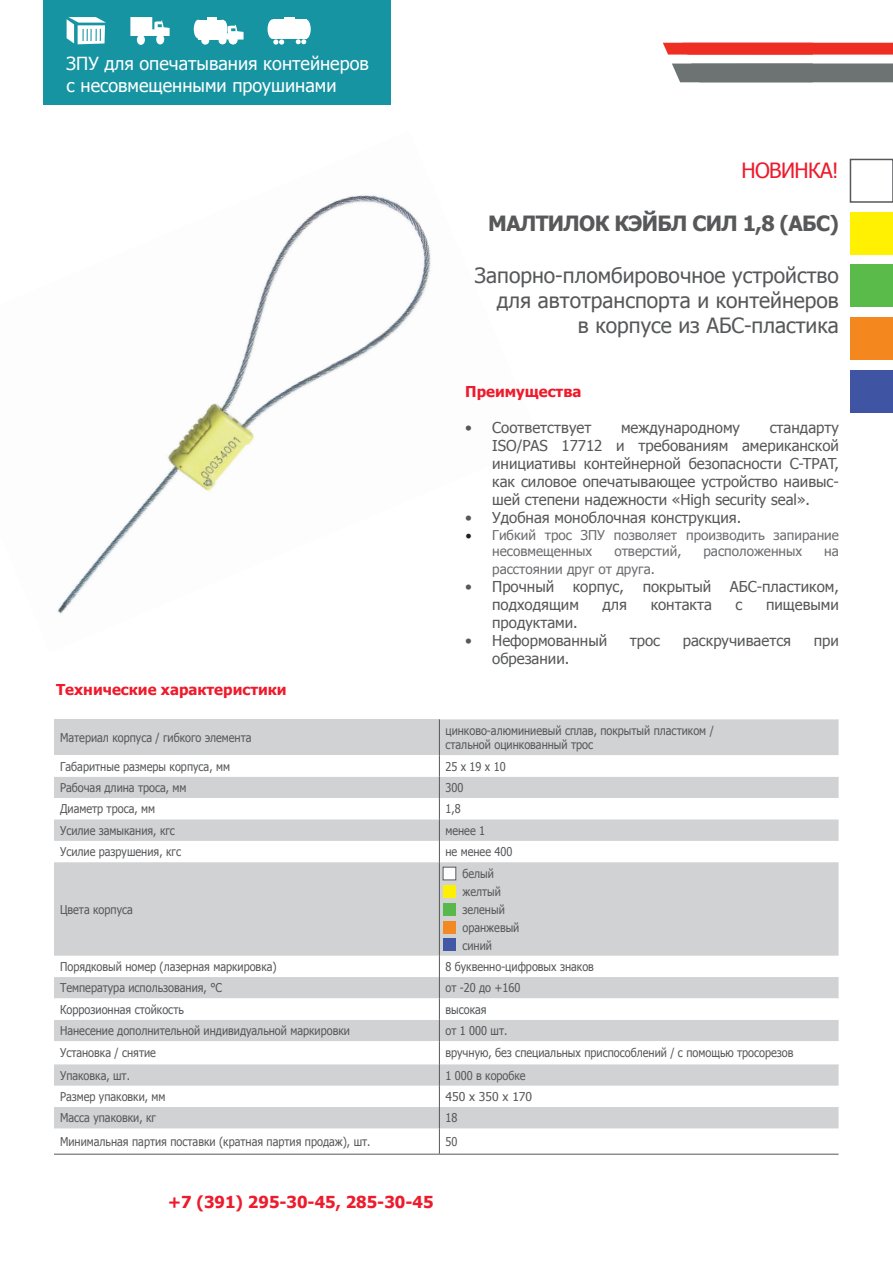
<style>
.page{position:relative;width:893px;height:1263px;background:#fff}
.page>*{position:absolute;margin:0;border:0;box-sizing:border-box;transform-origin:0 0}
.t1{font:21px "Tahoma";color:#57585a}
.t2{font:700 21px "Tahoma";letter-spacing:-.03em;color:#57585a}
.t3{font:21px "Tahoma";letter-spacing:-.03em;color:#ee1b2c}
.t4{font:18px/21.6px "Tahoma";color:#fff}
.t5{font:700 16.5px "Tahoma";color:#ee1b2c}
.t6{font:15px/18px "Tahoma";color:#57585a;text-align:justify}
.t7{font:700 15px "Tahoma";color:#ee1b2c}
.t8{font:13.5px/16.2px "Tahoma";color:#6c6d70}
.t9{font:12.15px "Tahoma";color:#57585a;scale:.9 1}
.t10{font:12.15px "Tahoma";color:#57585a}
.t11{font:12.15px "Tahoma";letter-spacing:.31em;color:#57585a;scale:.9 1}
.s1{font-family:"Minion Pro";font-size:18px;color:#231f20}
</style>
<div class="page">
<img style="left:57px;top:195px;width:374px;height:419px">
<div style="left:850px;top:265px;width:43px;height:42px;background:#5aba4a"></div>
<div style="left:850px;top:213px;width:43px;height:42px;background:#fff101"></div>
<div style="left:850px;top:318px;width:43px;height:42px;background:#f4881f"></div>
<svg style="left:663px;top:43px;width:230px;height:12px;background:#ee3529"></svg>
<svg style="left:672px;top:63px;width:221px;height:19px;background:#717877"></svg>
<div style="left:43px;top:0;width:347px;height:104px;background:#1694a2"></div>
<svg style="left:67px;top:17px;width:39px;height:27px"></svg>
<svg style="left:130px;top:17px;width:40px;height:19px"></svg>
<div style="left:137px;top:35px;width:8px;height:10px;background:#fff;border-radius:50%"></div>
<div style="left:156px;top:34px;width:8px;height:10px;background:#fff;border-radius:50%"></div>
<svg style="left:225px;top:22px;width:19px;height:18px"></svg>
<div style="left:198px;top:20px;width:26px;height:20px;background:#fff"></div>
<div style="left:201px;top:37px;width:8px;height:8px;background:#fff;border-radius:50%"></div>
<div style="left:208px;top:17px;width:9px;height:6px;background:#fff"></div>
<div style="left:219px;top:37px;width:7px;height:7px;background:#fff;border-radius:50%"></div>
<div style="left:228px;top:35px;width:10px;height:9px;background:#fff;border-radius:50%"></div>
<div style="left:194px;top:20px;width:9px;height:18px;background:#fff;border-radius:50%"></div>
<div style="left:218px;top:20px;width:10px;height:18px;background:#fff;border-radius:50%"></div>
<svg style="left:273px;top:39px;width:11px;height:6px"></svg>
<div style="left:273px;top:19px;width:34px;height:20px;background:#fff"></div>
<div style="left:268px;top:19px;width:10px;height:20px;background:#fff;border-radius:50%"></div>
<div style="left:301px;top:19px;width:10px;height:20px;background:#fff;border-radius:50%"></div>
<svg style="left:296px;top:39px;width:10px;height:5px"></svg>
<div style="left:284px;top:17px;width:11px;height:5px;background:#fff"></div>
<div style="left:850px;top:370px;width:43px;height:43px;background:#3f55a4"></div>
<div style="left:850px;top:159px;width:43px;height:44px;border:2px solid #57585a"></div>
<div style="left:54px;top:719px;width:785px;height:36px;background:#d1d2d4"></div>
<svg style="left:54px;top:755px;width:785px;height:64px"></svg>
<svg style="left:54px;top:819px;width:785px;height:137px;fill:#d1d2d4"></svg>
<hr style="left:54px;top:1154px;width:385px;height:1px;background:#57585a">
<hr style="left:439px;top:719px;width:1px;height:36px;background:#57585a">
<svg style="left:439px;top:755px;width:1px;height:107px"></svg>
<hr style="left:439px;top:862px;width:1px;height:94px;background:#57585a">
<svg style="left:54px;top:956px;width:785px;height:198px"></svg>
<hr style="left:439px;top:1154px;width:400px;height:1px;background:#57585a">
<div style="left:443px;top:885px;width:13px;height:13px;background:#fff101"></div>
<div style="left:443px;top:903px;width:13px;height:12px;background:#56b947"></div>
<div style="left:443px;top:867px;width:13px;height:13px;background:#fff;border:1px solid #57585a"></div>
<div style="left:443px;top:921px;width:13px;height:12px;background:#f4881f"></div>
<div style="left:443px;top:938px;width:13px;height:13px;background:#3f55a4"></div>
<p class="t4" style="left:67px;top:52px;width:304px">ЗПУ для опечатывания контейнеров с несовмещенными проушинами</p>
<p class="t7" style="left:56px;top:679px;width:232px">Технические характеристики</p>
<p class="t9" style="left:60px;top:729px;width:214px">Материал корпуса / гибкого элемента</p>
<p class="t3" style="left:741px;top:156px;width:99px">НОВИНКА!</p>
<p class="t2" style="left:488px;top:209px;width:352px">МАЛТИЛОК КЭЙБЛ СИЛ 1,8 (АБС)</p>
<p class="t1" style="left:475px;top:261px;width:365px">Запорно-пломбировочное устройство</p>
<p class="t1" style="left:497px;top:286px;width:344px">для автотранспорта и контейнеров</p>
<p class="t1" style="left:578px;top:312px;width:263px">в корпусе из АБС-пластика</p>
<p class="t7" style="left:465px;top:381px;width:118px">Преимущества</p>
<p class="t6" style="left:465px;top:418px;width:128px">• Соответствует</p>
<p class="t6" style="left:621px;top:418px;width:121px">международному</p>
<p class="t6" style="left:492px;top:418px;width:348px;text-indent:278px">стандарту ISO/PAS 17712 и требованиям американской инициативы контейнерной безопасности C-TPAT, как силовое опечатывающее устройство наивыс&shy;шей степени надежности «High security seal».</p>
<p class="t6" style="left:465px;top:508px;width:278px">• Удобная моноблочная конструкция.</p>
<p class="t8" style="left:492px;top:526px;width:348px;text-indent:-27px"><span class="s1">•</span> Гибкий трос ЗПУ позволяет производить запирание несовмещенных</p>
<p class="t8" style="left:614px;top:542px;width:69px">отверстий,</p>
<p class="t8" style="left:703px;top:542px;width:100px">расположенных</p>
<p class="t8" style="left:824px;top:542px;width:16px">на</p>
<p class="t8" style="left:492px;top:560px;width:164px">расстоянии друг от друга.</p>
<p class="t6" style="left:492px;top:577px;width:348px;text-indent:-27px">• Прочный корпус, покрытый АБС-пластиком, подходящим</p>
<p class="t6" style="left:602px;top:595px;width:26px">для</p>
<p class="t6" style="left:651px;top:595px;width:63px">контакта</p>
<p class="t6" style="left:735px;top:595px;width:8px">с</p>
<p class="t6" style="left:766px;top:595px;width:74px">пищевыми</p>
<p class="t6" style="left:492px;top:613px;width:87px">продуктами.</p>
<p class="t6" style="left:465px;top:631px;width:144px">• Неформованный</p>
<p class="t6" style="left:630px;top:631px;width:32px">трос</p>
<p class="t6" style="left:683px;top:631px;width:110px">раскручивается</p>
<p class="t6" style="left:814px;top:631px;width:27px">при</p>
<p class="t6" style="left:492px;top:649px;width:79px">обрезании.</p>
<p class="t9" style="left:445px;top:722px;width:300px">цинково-алюминиевый сплав, покрытый пластиком /</p>
<p class="t9" style="left:445px;top:737px;width:166px">стальной оцинкованный трос</p>
<p class="t9" style="left:60px;top:758px;width:190px">Габаритные размеры корпуса, мм</p>
<p class="t11" style="left:445px;top:758px;width:68px">25х19х10</p>
<p class="t9" style="left:60px;top:779px;width:142px">Рабочая длина троса, мм</p>
<p class="t9" style="left:445px;top:779px;width:21px">300</p>
<p class="t9" style="left:60px;top:801px;width:107px">Диаметр троса, мм</p>
<p class="t9" style="left:445px;top:801px;width:18px">1,8</p>
<p class="t9" style="left:60px;top:822px;width:129px">Усилие замыкания, кгс</p>
<p class="t9" style="left:445px;top:822px;width:46px">менее 1</p>
<p class="t9" style="left:60px;top:844px;width:136px">Усилие разрушения, кгс</p>
<p class="t9" style="left:445px;top:844px;width:76px">не менее 400</p>
<p class="t9" style="left:60px;top:901px;width:82px">Цвета корпуса</p>
<p class="t9" style="left:462px;top:865px;width:36px">белый</p>
<p class="t9" style="left:462px;top:883px;width:44px">желтый</p>
<p class="t9" style="left:462px;top:901px;width:49px">зеленый</p>
<p class="t9" style="left:462px;top:919px;width:65px">оранжевый</p>
<p class="t9" style="left:462px;top:937px;width:34px">синий</p>
<p class="t9" style="left:60px;top:958px;width:242px">Порядковый номер (лазерная маркировка)</p>
<p class="t9" style="left:445px;top:958px;width:166px">8 буквенно-цифровых знаков</p>
<p class="t9" style="left:60px;top:980px;width:181px">Температура использования, °С</p>
<p class="t9" style="left:445px;top:980px;width:85px">от -20 до +160</p>
<p class="t9" style="left:60px;top:1001px;width:139px">Коррозионная стойкость</p>
<p class="t9" style="left:445px;top:1001px;width:47px">высокая</p>
<p class="t9" style="left:60px;top:1022px;width:324px">Нанесение дополнительной индивидуальной маркировки</p>
<p class="t9" style="left:445px;top:1022px;width:70px">от 1 000 шт.</p>
<p class="t9" style="left:60px;top:1045px;width:108px">Установка / снятие</p>
<p class="t9" style="left:445px;top:1045px;width:388px">вручную, без специальных приспособлений / с помощью тросорезов</p>
<p class="t9" style="left:60px;top:1067px;width:79px">Упаковка, шт.</p>
<p class="t9" style="left:445px;top:1067px;width:91px">1 000 в коробке</p>
<p class="t9" style="left:60px;top:1088px;width:119px">Размер упаковки, мм</p>
<p class="t10" style="left:445px;top:1088px;width:88px">450 x 350 x 170</p>
<p class="t9" style="left:60px;top:1110px;width:108px">Масса упаковки, кг</p>
<p class="t9" style="left:445px;top:1110px;width:15px">18</p>
<p class="t9" style="left:60px;top:1133px;width:346px">Минимальная партия поставки (кратная партия продаж), шт.</p>
<p class="t9" style="left:445px;top:1133px;width:15px">50</p>
<p class="t5" style="left:168px;top:1190px;width:267px">+7 (391) 295-30-45, 285-30-45</p>
</div>
